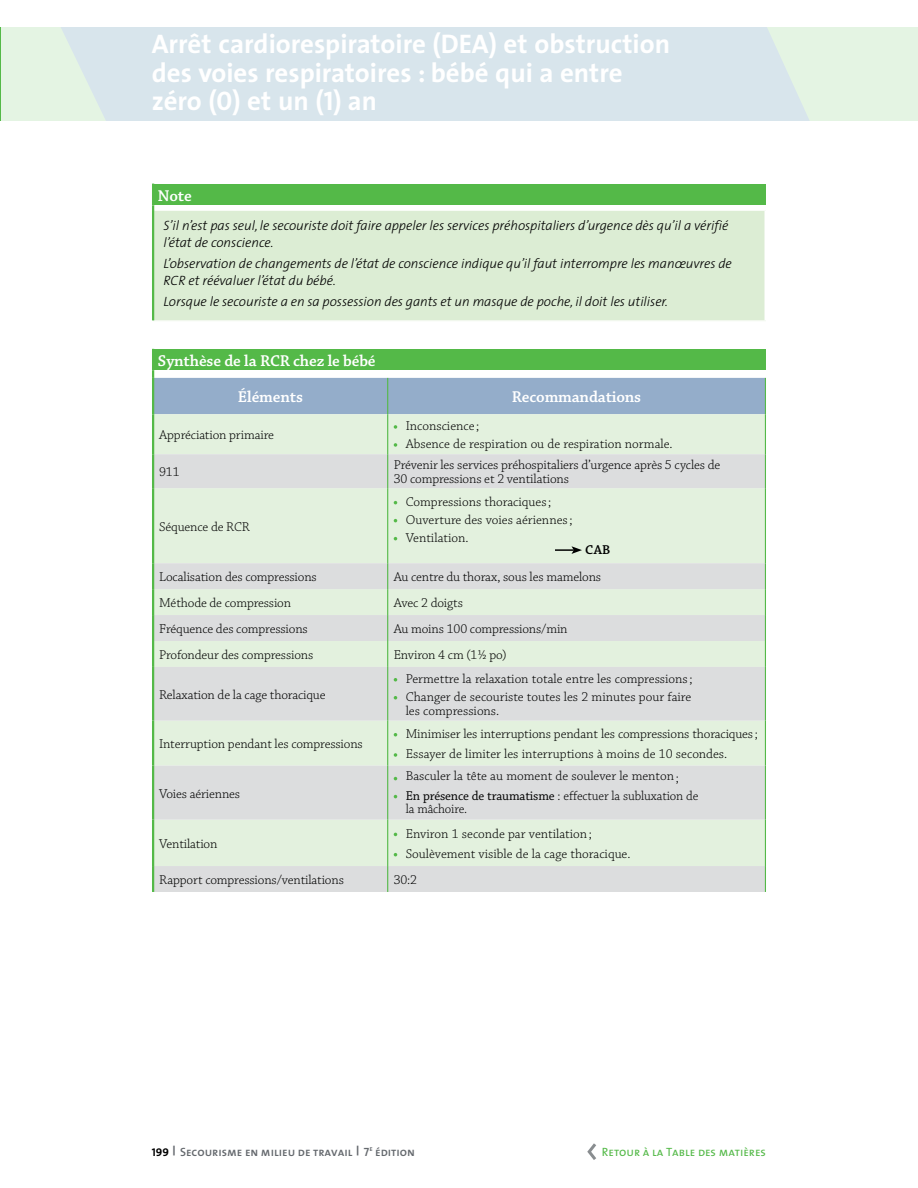
<style>
.page{position:relative;width:918px;height:1188px;background:#fff}
.page>*{position:absolute;margin:0;border:0;box-sizing:border-box;transform-origin:0 0}
.t1{font:700 27px/28.5px "The Sans";color:#fff}
.t2{font:600 16.5px/36.3px "Chaparral Pro";letter-spacing:-.01em;color:#fff;text-align:center}
.t3{font:300 13.5px/18px "Chaparral Pro";letter-spacing:-.01em;color:#000}
.t4{font:italic 300 13.5px/16.5px "The Sans";letter-spacing:-.005em;color:#000}
.t5{font:600 13.5px "Chaparral Pro";color:#000}
.t6{font:12px "The Sans Semi Bold Caps";color:#65696e}
.t7{font:12px "The Sans Caps";color:#54b948}
.s1{font-family:"The Sans Bold Caps";font-weight:400}
.s2{font-weight:400}
.s3{font-family:"The Sans Bold Caps";font-size:11.25px;color:#000}
</style>
<div class="page">
<svg style="left:1px;top:27px;width:917px;height:94px;background:#dae8e9"></svg>
<div style="left:153px;top:184px;width:612px;height:22px;background:#54b948"></div>
<div style="left:153px;top:210px;width:612px;height:111px;background:#dcedd4"></div>
<hr style="left:154px;top:209px;width:612px;height:2px;background:#fff">
<hr style="left:152px;top:320px;width:614px;height:2px;background:#fff">
<hr style="left:152px;top:184px;width:2px;height:22px;background:#54b948">
<hr style="left:152px;top:210px;width:2px;height:110px;background:#54b948">
<div style="left:153px;top:349px;width:612px;height:22px;background:#54b948"></div>
<div style="left:154px;top:414px;width:611px;height:40px;background:#e3f1de"></div>
<svg style="left:154px;top:454px;width:611px;height:438px;background:#dfe6dd"></svg>
<hr style="left:152px;top:349px;width:2px;height:22px;background:#54b948">
<svg style="left:152px;top:371px;width:613px;height:43px"></svg>
<hr style="left:152px;top:378px;width:2px;height:36px;background:#54b948">
<hr style="left:152px;top:414px;width:2px;height:40px;background:#54b948">
<hr style="left:152px;top:454px;width:2px;height:34px;background:#54b948">
<hr style="left:152px;top:488px;width:2px;height:75px;background:#54b948">
<hr style="left:152px;top:563px;width:2px;height:26px;background:#54b948">
<hr style="left:152px;top:589px;width:2px;height:26px;background:#54b948">
<hr style="left:152px;top:615px;width:2px;height:26px;background:#54b948">
<hr style="left:152px;top:641px;width:2px;height:26px;background:#54b948">
<hr style="left:152px;top:667px;width:2px;height:54px;background:#54b948">
<hr style="left:152px;top:721px;width:2px;height:45px;background:#54b948">
<hr style="left:152px;top:766px;width:2px;height:54px;background:#54b948">
<hr style="left:152px;top:820px;width:2px;height:46px;background:#54b948">
<hr style="left:152px;top:866px;width:2px;height:26px;background:#54b948">
<hr style="left:387px;top:378px;width:1px;height:36px;background:#54b948">
<hr style="left:765px;top:378px;width:1px;height:36px;background:#54b948">
<hr style="left:387px;top:414px;width:1px;height:40px;background:#54b948">
<hr style="left:765px;top:414px;width:1px;height:40px;background:#54b948">
<hr style="left:387px;top:454px;width:1px;height:34px;background:#54b948">
<hr style="left:765px;top:454px;width:1px;height:34px;background:#54b948">
<hr style="left:387px;top:488px;width:1px;height:75px;background:#54b948">
<svg style="left:387px;top:563px;width:1px;height:104px"></svg>
<hr style="left:387px;top:667px;width:1px;height:54px;background:#54b948">
<hr style="left:387px;top:721px;width:1px;height:45px;background:#54b948">
<hr style="left:387px;top:766px;width:1px;height:54px;background:#54b948">
<hr style="left:387px;top:820px;width:1px;height:46px;background:#54b948">
<svg style="left:387px;top:866px;width:1px;height:26px"></svg>
<hr style="left:765px;top:488px;width:1px;height:75px;background:#54b948">
<svg style="left:765px;top:563px;width:1px;height:104px"></svg>
<hr style="left:765px;top:667px;width:1px;height:54px;background:#54b948">
<hr style="left:765px;top:721px;width:1px;height:45px;background:#54b948">
<hr style="left:765px;top:766px;width:1px;height:54px;background:#54b948">
<hr style="left:765px;top:820px;width:1px;height:46px;background:#54b948">
<svg style="left:765px;top:866px;width:1px;height:26px"></svg>
<svg style="left:394px;top:425px;width:3px;height:4px"></svg>
<svg style="left:394px;top:443px;width:3px;height:4px"></svg>
<svg style="left:555px;top:546px;width:27px;height:8px"></svg>
<svg style="left:394px;top:678px;width:3px;height:4px"></svg>
<svg style="left:394px;top:696px;width:3px;height:4px"></svg>
<svg style="left:394px;top:733px;width:3px;height:4px"></svg>
<svg style="left:394px;top:753px;width:3px;height:4px"></svg>
<svg style="left:587px;top:1143px;width:9px;height:17px"></svg>
<h1 class="t1" style="left:152px;top:29px;width:520px">Arrêt cardiorespiratoire (DEA) et obstruction des voies respiratoires : bébé qui a entre zéro (<span class="s1">0</span>) et un (<span class="s1">1</span>) an</h1>
<p class="t2" style="left:158px;top:178px;width:35px">Note</p>
<p class="t4" style="left:164px;top:217px;width:566px">S’il n’est pas seul, le secouriste doit faire appeler les services préhospitaliers d’urgence dès qu’il a vérifié l’état de conscience.</p>
<p class="t4" style="left:164px;top:255px;width:570px">L’observation de changements de l’état de conscience indique qu’il faut interrompre les manœuvres de<br>RCR et réévaluer l’état du bébé.</p>
<p class="t4" style="left:164px;top:293px;width:506px">Lorsque le secouriste a en sa possession des gants et un masque de poche, il doit les utiliser.</p>
<p class="t2" style="left:158px;top:343px;width:219px">Synthèse de la RCR chez le bébé<br>Éléments</p>
<p class="t2" style="left:512px;top:379px;width:131px">Recommandations</p>
<p class="t3" style="left:159px;top:427px;width:116px">Appréciation primaire</p>
<p class="t3" style="left:406px;top:418px;width:269px">Inconscience ;<br>Absence de respiration ou de respiration normale.</p>
<p class="t3" style="left:159px;top:464px;width:22px">911</p>
<p class="t3" style="left:394px;top:459px;width:328px;line-height:13.5px">Prévenir les services préhospitaliers d’urgence après 5 cycles de<br>30 compressions et 2 ventilations</p>
<p class="t3" style="left:159px;top:518px;width:92px">Séquence de RCR</p>
<p class="t3" style="left:406px;top:493px;width:168px">Compressions thoraciques;<br>Ouverture des voies aériennes;<br>Ventilation.</p>
<p class="t5" style="left:585px;top:542px;width:26px">CAB</p>
<p class="t3" style="left:159px;top:569px;width:159px">Localisation des compressions</p>
<p class="t3" style="left:394px;top:569px;width:209px">Au centre du thorax, sous les mamelons</p>
<p class="t3" style="left:159px;top:594px;width:134px">Méthode de compression</p>
<p class="t3" style="left:394px;top:594px;width:71px">Avec 2 doigts</p>
<p class="t3" style="left:159px;top:620px;width:150px">Fréquence des compressions</p>
<p class="t3" style="left:394px;top:620px;width:175px">Au moins 100 compressions/min</p>
<p class="t3" style="left:159px;top:646px;width:156px">Profondeur des compressions</p>
<p class="t3" style="left:394px;top:646px;width:115px">Environ 4 cm (1½ po)</p>
<p class="t3" style="left:159px;top:686px;width:168px">Relaxation de la cage thoracique</p>
<p class="t3" style="left:406px;top:670px;width:288px">Permettre la relaxation totale entre les compressions;<br>Changer de secouriste toutes les 2 minutes pour faire</p>
<p class="t3" style="left:406px;top:702px;width:95px">les compressions.</p>
<p class="t3" style="left:159px;top:735px;width:205px">Interruption pendant les compressions</p>
<p class="t3" style="left:406px;top:724px;width:354px;line-height:20.2px">Minimiser les interruptions pendant les compressions thoraciques;<br>Essayer de limiter les interruptions à moins de 10 secondes.</p>
<p class="t3" style="left:159px;top:785px;width:83px">Voies aériennes</p>
<p class="t3" style="left:406px;top:767px;width:294px;line-height:19.5px">Basculer la tête au moment de soulever le menton;<br><span class="s2">En présence de traumatisme</span> : effectuer la subluxation de</p>
<p class="t3" style="left:406px;top:801px;width:63px">la mâchoire.</p>
<p class="t3" style="left:159px;top:835px;width:60px">Ventilation</p>
<p class="t3" style="left:406px;top:824px;width:226px;line-height:20.2px">Environ 1 seconde par ventilation;<br>Soulèvement visible de la cage thoracique.</p>
<p class="t3" style="left:159px;top:871px;width:186px">Rapport compressions/ventilations</p>
<p class="t3" style="left:394px;top:871px;width:25px">30:2</p>
<p class="t6" style="left:152px;top:1142px;width:265px"><span class="s3">199</span> <sup>|</sup> Secourisme en milieu de travail <sup>|</sup> 7<sup>e</sup> édition</p>
<p class="t7" style="left:602px;top:1142px;width:166px">Retour à la Table des matières</p>
</div>
